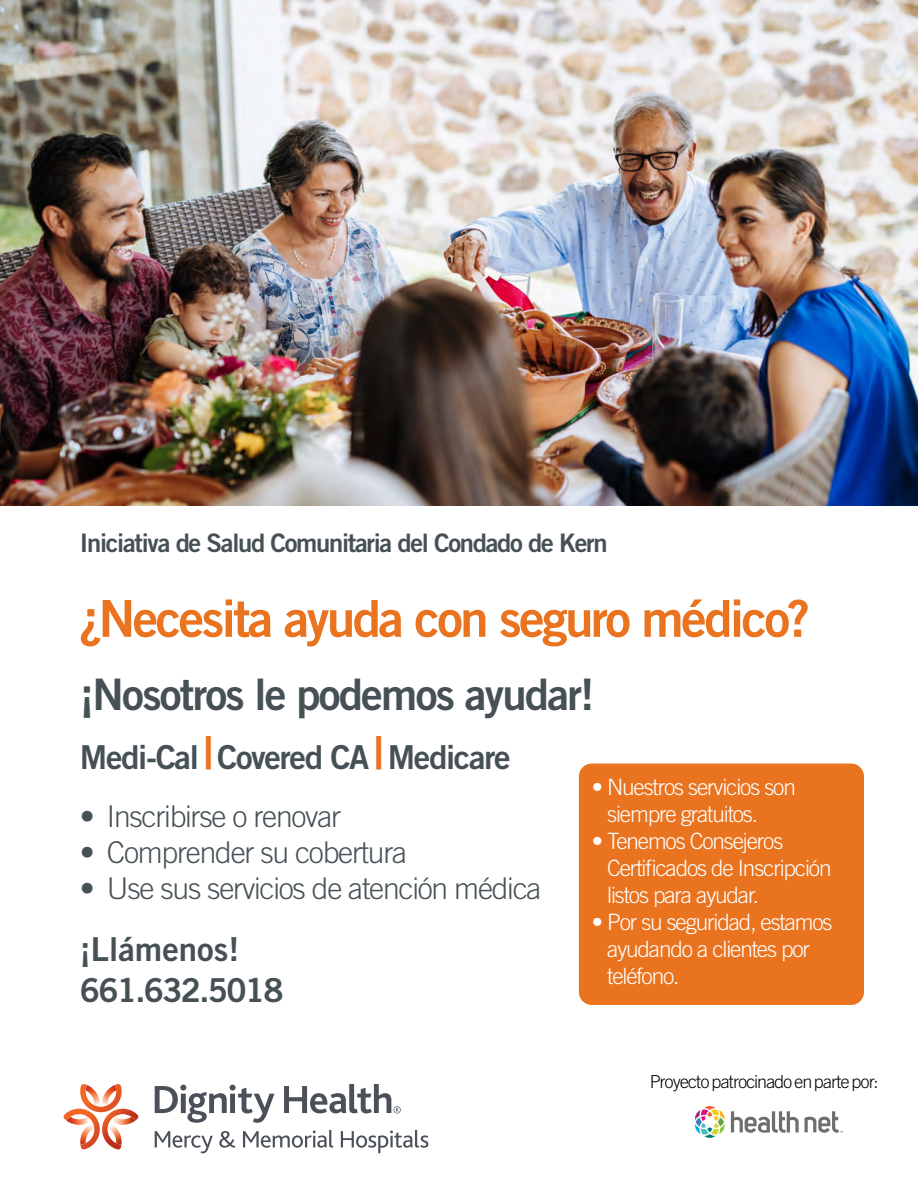
<style>
.page{position:relative;width:918px;height:1188px;background:#fff}
.page>*{position:absolute;margin:0;border:0;box-sizing:border-box;transform-origin:0 0}
.t1{font:51px "Trade Gothic LT Std Bd 2";letter-spacing:-.05em;color:#e9731e}
.t2{font:43.5px "Trade Gothic LT Std Bd 2";letter-spacing:-.04em;color:#465155}
.t3{font:33px "Trade Gothic LT Std Bd 2";letter-spacing:-.04em;color:#465155}
.t4{font:33px "Trade Gothic LT Std Bd 2";color:#465155}
.t5{font:300 30px "Trade Gothic LT Std";letter-spacing:-.04em;color:#465155}
.t6{font:25.5px "Trade Gothic LT Std Bd 2";letter-spacing:-.05em;color:#465155}
.t7{font:300 22.5px/27px "Trade Gothic LT Std";letter-spacing:-.05em;color:#fff}
.t8{font:300 18px "Trade Gothic Next LT Pro";letter-spacing:-.06em;color:#000}
.s1{font-size:45px;color:#e9731e}
</style>
<div class="page">
<svg style="left:63px;top:1084px;width:76px;height:66px"></svg>
<img style="left:110px;top:1121px;width:25px;height:4px">
<img style="left:110px;top:1117px;width:25px;height:4px">
<svg style="left:155px;top:1085px;width:119px;height:38px"></svg>
<svg style="left:284px;top:1084px;width:117px;height:29px"></svg>
<svg style="left:155px;top:1131px;width:58px;height:22px"></svg>
<svg style="left:219px;top:1131px;width:16px;height:17px"></svg>
<svg style="left:243px;top:1130px;width:90px;height:18px"></svg>
<svg style="left:341px;top:1130px;width:87px;height:23px"></svg>
<img style="left:0;top:0;width:918px;height:505px">
<div style="left:579px;top:764px;width:285px;height:241px;background:#e9731e;border-radius:13px"></div>
<img style="left:695px;top:1106px;width:148px;height:32px">
<p class="t6" style="left:80px;top:527px;width:529px">Iniciativa de Salud Comunitaria del Condado de Kern</p>
<p class="t1" style="left:78px;top:587px;width:733px">¿Necesita ayuda con seguro médico?</p>
<p class="t2" style="left:80px;top:668px;width:516px">¡Nosotros le podemos ayudar!</p>
<p class="t3" style="left:80px;top:736px;width:432px">Medi-Cal <span class="s1">|</span> Covered CA <span class="s1">|</span> Medicare</p>
<p class="t5" style="left:80px;top:799px;width:263px">• Inscribirse o renovar</p>
<p class="t5" style="left:80px;top:835px;width:329px">• Comprender su cobertura</p>
<p class="t5" style="left:80px;top:871px;width:463px">• Use sus servicios de atención médica</p>
<p class="t4" style="left:80px;top:929px;width:161px">¡Llámenos!</p>
<p class="t3" style="left:80px;top:970px;width:205px">661.632.5018</p>
<p class="t7" style="left:607px;top:773px;width:190px;text-indent:-15px">• Nuestros servicios son siempre gratuitos.</p>
<p class="t7" style="left:607px;top:827px;width:226px;text-indent:-15px">• Tenemos Consejeros<br>Certificados de Inscripción listos para ayudar.</p>
<p class="t7" style="left:607px;top:908px;width:227px;text-indent:-15px">• Por su seguridad, estamos ayudando a clientes por teléfono.</p>
<p class="t8" style="left:650px;top:1069px;width:230px">Proyecto patrocinado en parte por:</p>
</div>
